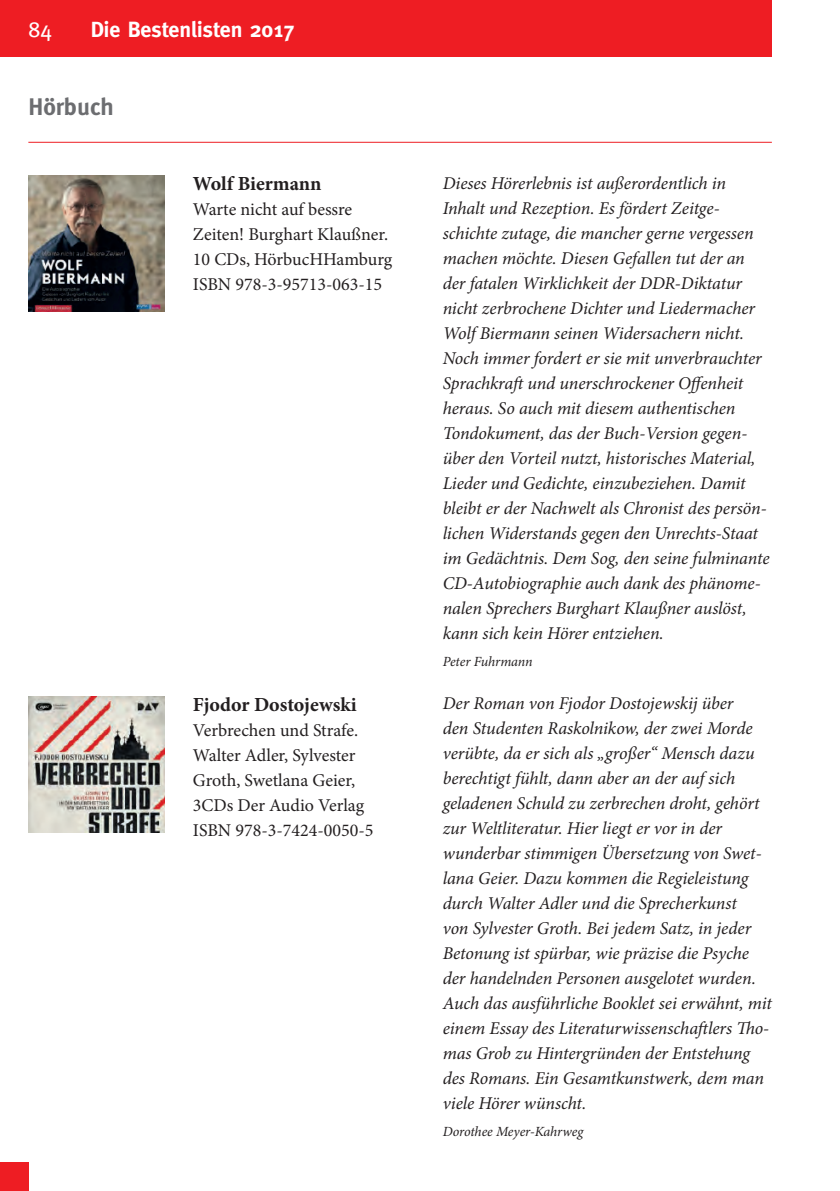
<style>
.page{position:relative;width:840px;height:1191px;background:#fff}
.page>*{position:absolute;margin:0;border:0;box-sizing:border-box;transform-origin:0 0}
.t1{font:700 24px "Meta";color:#6c6d70}
.t2{font:700 22px "Meta";color:#fff}
.t3{font:22px "Meta";color:#fff}
.t4{font:700 20px "Minion Pro";color:#231f20}
.t5{font:italic 18px/25px "Minion Pro";letter-spacing:-.005em;color:#231f20}
.t6{font:18px/25px "Minion Pro";color:#231f20}
.t7{font:italic 14px "Minion Pro";letter-spacing:-.01em;color:#231f20}
</style>
<div class="page">
<div style="left:0;top:0;width:771px;height:57px;background:#ee1d23"></div>
<div style="left:0;top:1162px;width:28px;height:29px;background:#ee1d23"></div>
<img style="left:28px;top:696px;width:136px;height:136px">
<hr style="left:28px;top:142px;width:743px;height:1px;background:#ee1d23">
<img style="left:28px;top:176px;width:136px;height:136px">
<p class="t3" style="left:28px;top:17px;width:25px">84</p>
<p class="t2" style="left:91px;top:17px;width:206px">Die Bestenlisten 2017</p>
<h1 class="t1" style="left:28px;top:93px;width:87px">Hörbuch</h1>
<p class="t4" style="left:193px;top:170px;width:130px">Wolf Biermann</p>
<p class="t6" style="left:193px;top:197px;width:201px">Warte nicht auf bessre<br>Zeiten! Burghart Klaußner.<br>10 CDs, HörbucHHamburg<br>ISBN 978-3-95713-063-15</p>
<p class="t4" style="left:193px;top:690px;width:165px">Fjodor Dostojewski</p>
<p class="t6" style="left:193px;top:717px;width:182px">Verbrechen und Strafe.<br>Walter Adler, Sylvester<br>Groth, Swetlana Geier,<br>3CDs Der Audio Verlag<br>ISBN 978-3-7424-0050-5</p>
<p class="t5" style="left:442px;top:171px;width:328px">Dieses Hörerlebnis ist außerordentlich in Inhalt und Rezeption. Es fördert Zeitge&shy;schichte zutage, die mancher gerne vergessen machen möchte. Diesen Gefallen tut der an der fatalen Wirklichkeit der DDR-Diktatur nicht zerbrochene Dichter und Liedermacher Wolf Biermann seinen Widersachern nicht.<br>Noch immer fordert er sie mit unverbrauchter Sprachkraft und unerschrockener Offenheit heraus. So auch mit diesem authentischen Tondokument, das der Buch-Version gegen&shy;über den Vorteil nutzt, historisches Material, Lieder und Gedichte, einzubeziehen. Damit bleibt er der Nachwelt als Chronist des persön&shy;lichen Widerstands gegen den Unrechts-Staat im Gedächtnis. Dem Sog, den seine fulminante CD-Autobiographie auch dank des phänome&shy;nalen Sprechers Burghart Klaußner auslöst, kann sich kein Hörer entziehen.</p>
<p class="t7" style="left:442px;top:652px;width:91px">Peter Fuhrmann</p>
<p class="t5" style="left:442px;top:691px;width:330px">Der Roman von Fjodor Dostojewskij über<br>den Studenten Raskolnikow, der zwei Morde verübte, da er sich als „großer“ Mensch dazu berechtigt fühlt, dann aber an der auf sich geladenen Schuld zu zerbrechen droht, gehört zur Weltliteratur. Hier liegt er vor in der wunderbar stimmigen Übersetzung von Swet&shy;lana Geier. Dazu kommen die Regieleistung durch Walter Adler und die Sprecherkunst<br>von Sylvester Groth. Bei jedem Satz, in jeder Betonung ist spürbar, wie präzise die Psyche der handelnden Personen ausgelotet wurden.<br>Auch das ausführliche Booklet sei erwähnt, mit einem Essay des Literaturwissenschaftlers Tho&shy;mas Grob zu Hintergründen der Entstehung des Romans. Ein Gesamtkunstwerk, dem man viele Hörer wünscht.</p>
<p class="t7" style="left:442px;top:1122px;width:142px">Dorothee Meyer-Kahrweg</p>
</div>
